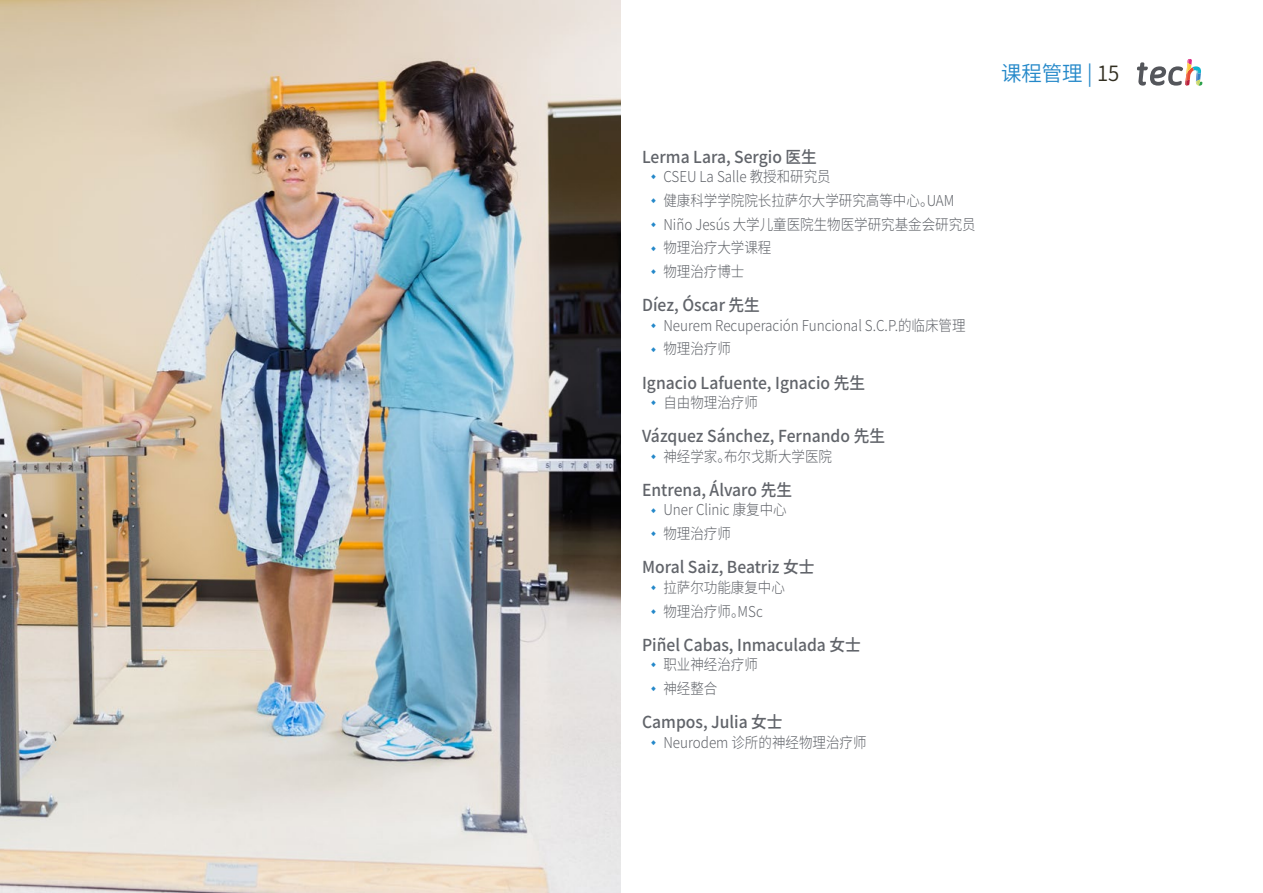
<style>
.page{position:relative;width:1263px;height:893px;background:#fff}
.page>*{position:absolute;margin:0;border:0;box-sizing:border-box;transform-origin:0 0}
.t1{font:21px "Source Han Sans CN";color:#2488c9}
.t2{font:500 16.5px "Source Han Sans CN";color:#61646a;scale:.95 1}
.t3{font:300 15px/23.7px "Source Han Sans CN";color:#61646a;scale:.9 1}
.s1{color:#312e20}
</style>
<div class="page">
<svg style="left:1137px;top:59px;width:65px;height:27px"></svg>
<img style="left:0;top:0;width:621px;height:893px">
<p class="t2" style="left:642px;top:147px;width:186px">Lerma Lara, Sergio 医生</p>
<p class="t3" style="left:663px;top:165px;width:349px">CSEU La Salle 教授和研究员<br>健康科学学院院长拉萨尔大学研究高等中心。UAM<br>Niño Jesús 大学儿童医院生物医学研究基金会研究员物理治疗大学课程<br>物理治疗博士</p>
<p class="t2" style="left:642px;top:296px;width:126px">Díez, Óscar 先生</p>
<p class="t3" style="left:663px;top:314px;width:337px">Neurem Recuperación Funcional S.C.P.的临床管理物理治疗师</p>
<p class="t2" style="left:642px;top:373px;width:236px">Ignacio Lafuente, Ignacio 先生</p>
<p class="t3" style="left:663px;top:391px;width:106px">自由物理治疗师</p>
<p class="t2" style="left:642px;top:427px;width:257px">Vázquez Sánchez, Fernando 先生</p>
<p class="t3" style="left:663px;top:445px;width:189px">神经学家。布尔戈斯大学医院</p>
<p class="t2" style="left:642px;top:481px;width:159px">Entrena, Álvaro 先生</p>
<p class="t3" style="left:663px;top:498px;width:139px">Uner Clinic 康复中心物理治疗师</p>
<p class="t2" style="left:642px;top:558px;width:183px">Moral Saiz, Beatriz 女士</p>
<p class="t3" style="left:663px;top:576px;width:136px">拉萨尔功能康复中心物理治疗师。MSc</p>
<p class="t2" style="left:642px;top:635px;width:232px">Piñel Cabas, Inmaculada 女士</p>
<p class="t3" style="left:663px;top:653px;width:106px">职业神经治疗师神经整合</p>
<p class="t2" style="left:642px;top:713px;width:149px">Campos, Julia 女士</p>
<p class="t3" style="left:663px;top:730px;width:227px">Neurodem 诊所的神经物理治疗师</p>
<h1 class="t1" style="left:1001px;top:61px;width:120px">课程管理 | <span class="s1">15</span></h1>
</div>
